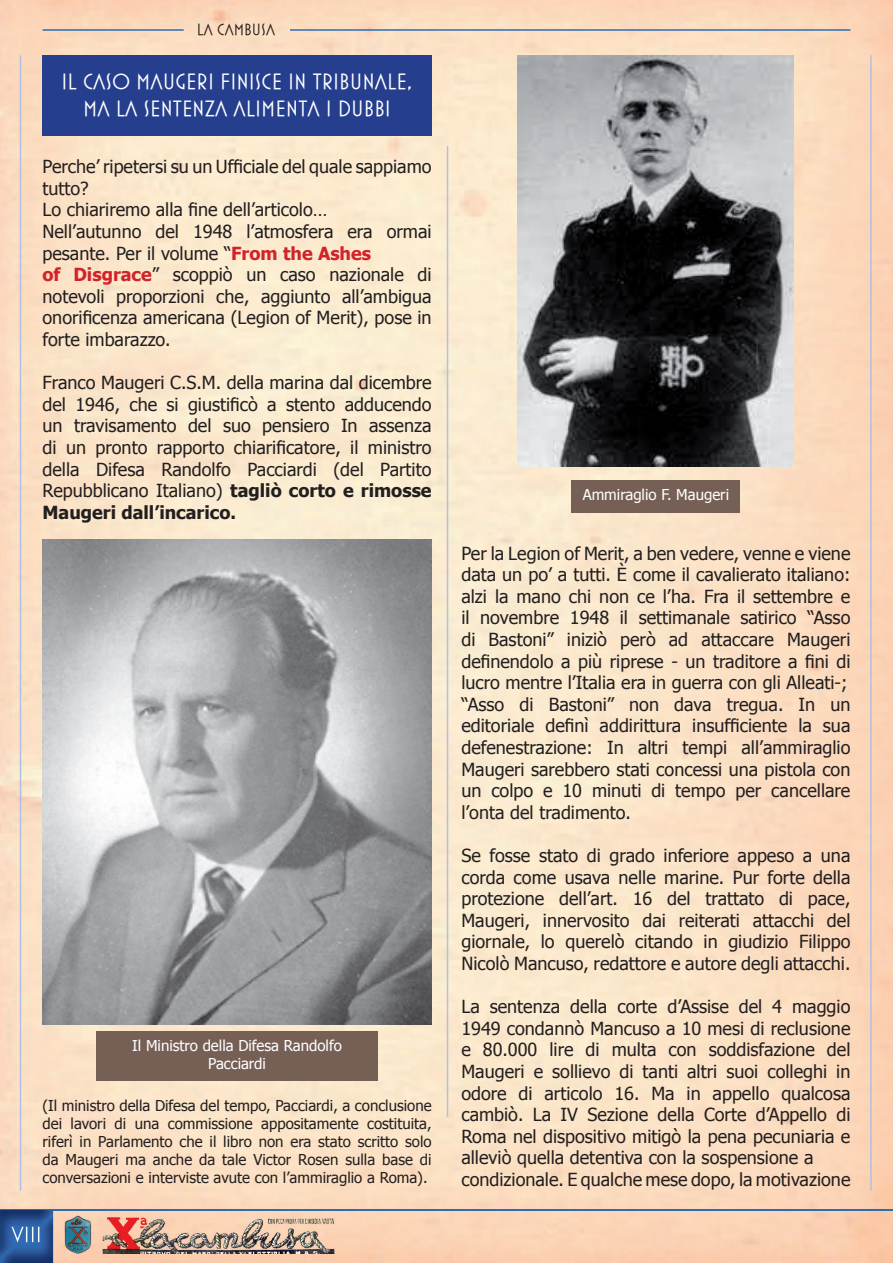
<style>
.page{position:relative;width:893px;height:1263px;background:#fff}
.page>*{position:absolute;margin:0;border:0;box-sizing:border-box;transform-origin:0 0}
.t1{font:22.5px/27px "Mostra Three";color:#fff;text-align:center}
.t2{font:18px/21.6px "Tahoma";color:#231f20}
.t3{font:16.5px "Mostra Three";color:#231f20}
.t4{font:15px/18px "Tahoma";color:#231f20;text-align:justify}
.t5{font:15px/18px "Tahoma";color:#fff;text-align:center}
.s1{font-weight:700;color:#d1232a}
.s2{font-weight:700}
</style>
<div class="page">
<img style="left:0;top:0;width:893px;height:1263px">
<hr style="left:0;top:1209px;width:893px;height:2px;background:#2f6bb4">
<img style="left:102px;top:1211px;width:236px;height:43px">
<img style="left:64px;top:1215px;width:28px;height:38px">
<img style="left:0;top:1210px;width:53px;height:53px">
<img style="left:11px;top:1227px;width:29px;height:15px">
<hr style="left:290px;top:29px;width:560px;height:2px;background:#2f6bb4">
<hr style="left:43px;top:29px;width:141px;height:2px;background:#2f6bb4">
<hr style="left:447px;top:146px;width:1px;height:971px;background:#b0c0e2">
<hr style="left:870px;top:55px;width:2px;height:1136px;background:#b0c0e2">
<hr style="left:20px;top:55px;width:1px;height:1136px;background:#b0c0e2">
<div style="left:43px;top:55px;width:389px;height:81px;background:#253f8e"></div>
<img style="left:43px;top:539px;width:389px;height:485px">
<div style="left:97px;top:1032px;width:281px;height:49px;background:#766055"></div>
<img style="left:518px;top:55px;width:276px;height:411px">
<div style="left:571px;top:480px;width:169px;height:33px;background:#766055"></div>
<p class="t3" style="left:197px;top:20px;width:80px">LA CAMBUSA</p>
<p class="t1" style="left:62px;top:68px;width:352px">IL CASO MAUGERI FINISCE IN TRIBUNALE,<br>MA LA SENTENZA ALIMENTA I DUBBI</p>
<p class="t2" style="left:43px;top:155px;width:391px">Perche’ ripetersi su un Ufficiale del quale sappiamo tutto?<br>Lo chiariremo alla fine dell’articolo…<br>Nell’autunno del 1948 l’atmosfera era ormai pesante. Per il volume “<span class="s1">From the Ashes<br>of Disgrace</span>” scoppiò un caso nazionale di notevoli proporzioni che, aggiunto all’ambigua onorificenza americana (Legion of Merit), pose in forte imbarazzo.</p>
<p class="t2" style="left:43px;top:371px;width:391px;text-align:justify">Franco Maugeri C.S.M. della marina dal dicembre del 1946, che si giustificò a stento adducendo un travisamento del suo pensiero In assenza di un pronto rapporto chiarificatore, il ministro della Difesa Randolfo Pacciardi (del Partito Repubblicano Italiano) <span class="s2">tagliò corto e rimosse Maugeri dall’incarico.</span></p>
<p class="t5" style="left:132px;top:1036px;width:211px">Il Ministro della Difesa Randolfo<br>Pacciardi</p>
<p class="t4" style="left:43px;top:1096px;width:391px">(Il ministro della Difesa del tempo, Pacciardi, a conclusione dei lavori di una commissione appositamente costituita, riferì in Parlamento che il libro non era stato scritto solo da Maugeri ma anche da tale Victor Rosen sulla base di conversazioni e interviste avute con l’ammiraglio a Roma).</p>
<p class="t5" style="left:583px;top:485px;width:148px">Ammiraglio F. Maugeri</p>
<p class="t2" style="left:461px;top:541px;width:391px">Per la Legion of Merit, a ben vedere, venne e viene data un po’ a tutti. È come il cavalierato italiano: alzi la mano chi non ce l’ha. Fra il settembre e il novembre 1948 il settimanale satirico “Asso di Bastoni” iniziò però ad attaccare Maugeri definendolo a più riprese - un traditore a fini di lucro mentre l’Italia era in guerra con gli Alleati-; “Asso di Bastoni” non dava tregua. In un editoriale definì addirittura insufficiente la sua defenestrazione: In altri tempi all’ammiraglio Maugeri sarebbero stati concessi una pistola con un colpo e 10 minuti di tempo per cancellare l’onta del tradimento.</p>
<p class="t2" style="left:461px;top:844px;width:391px;text-align:justify">Se fosse stato di grado inferiore appeso a una corda come usava nelle marine. Pur forte della protezione dell’art. 16 del trattato di pace, Maugeri, innervosito dai reiterati attacchi del giornale, lo querelò citando in giudizio Filippo Nicolò Mancuso, redattore e autore degli attacchi.</p>
<p class="t2" style="left:461px;top:995px;width:391px">La sentenza della corte d’Assise del 4 maggio 1949 condannò Mancuso a 10 mesi di reclusione e 80.000 lire di multa con soddisfazione del Maugeri e sollievo di tanti altri suoi colleghi in odore di articolo 16. Ma in appello qualcosa cambiò. La IV Sezione della Corte d’Appello di Roma nel dispositivo mitigò la pena pecuniaria e alleviò quella detentiva con la sospensione a condizionale. E qualche mese dopo, la motivazione</p>
</div>
